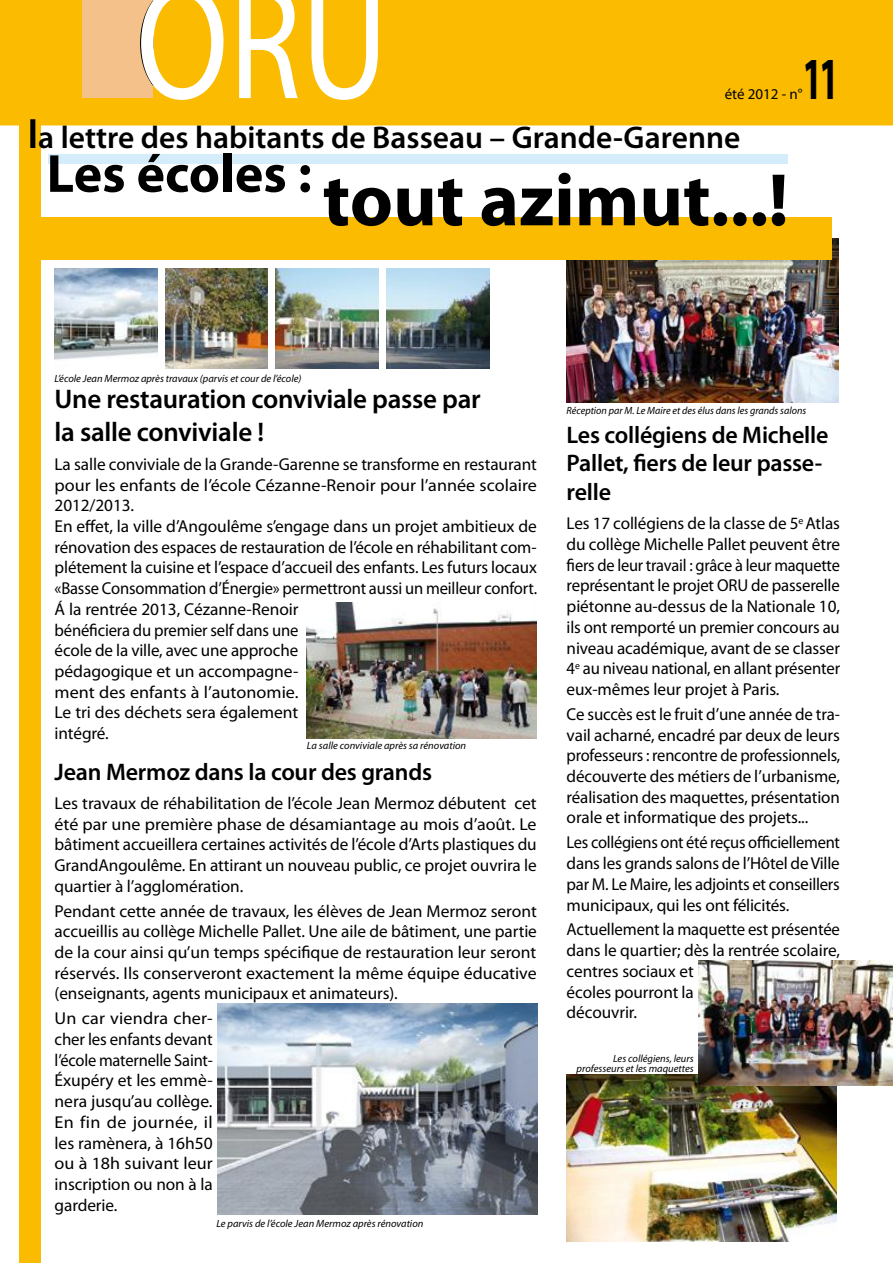
<style>
.page{position:relative;width:893px;height:1263px;background:#fff}
.page>*{position:absolute;margin:0;border:0;box-sizing:border-box;transform-origin:0 0}
.t1{font:900 165px "Myriad Pro";color:#fff;scale:.81 1}
.t2{font:700 75px "Myriad Pro";color:#000}
.t3{font:700 60px "Myriad Pro";color:#000;scale:.6 1}
.t4{font:700 54px "Myriad Pro";color:#000}
.t5{font:600 31.5px "Myriad Pro";color:#000}
.t6{font:600 27px/32.4px "Myriad Pro";letter-spacing:-.01em;color:#000}
.t7{font:600 24px/28.8px "Myriad Pro";letter-spacing:-.01em;color:#000}
.t8{font:17.25px/20.7px "Myriad Pro";letter-spacing:-.005em;color:#000;text-align:justify}
.t9{font:17.25px/20.7px "Myriad Pro";letter-spacing:-.005em;color:#000;text-align:justify;scale:1.05 1}
.t10{font:17.25px/20.7px "Myriad Pro";letter-spacing:-.005em;color:#000;text-align:justify;scale:.96 1}
.t11{font:15px "Myriad Pro";color:#000}
.t12{font:italic 10.5px/10.5px "Myriad Pro";color:#000;text-align:right}
.s1{font-size:40.5px}
</style>
<div class="page">
<img style="left:567px;top:238px;width:272px;height:165px">
<div style="left:19px;top:0;width:21px;height:1263px;background:#fabb00"></div>
<div style="left:0;top:0;width:893px;height:125px;background:#fabb00"></div>
<div style="left:40px;top:217px;width:792px;height:43px;background:#fabb00"></div>
<div style="left:48px;top:154px;width:740px;height:10px;background:#d5edfa"></div>
<img style="left:567px;top:1075px;width:270px;height:166px">
<img style="left:307px;top:603px;width:230px;height:136px">
<img style="left:55px;top:269px;width:102px;height:91px">
<img style="left:165px;top:269px;width:103px;height:100px">
<img style="left:276px;top:269px;width:102px;height:100px">
<img style="left:386px;top:269px;width:103px;height:100px">
<img style="left:217px;top:1004px;width:320px;height:211px">
<img style="left:698px;top:960px;width:195px;height:125px">
<h1 class="t1" style="left:136px;top:-59px;width:312px">ORU</h1>
<h3 class="t3" style="left:803px;top:40px;width:62px">11</h3>
<p class="t11" style="left:725px;top:85px;width:79px">été 2012 - n°</p>
<h3 class="t5" style="left:28px;top:117px;width:714px"><span class="s1">l</span>a lettre des habitants de Basseau – Grande-Garenne</h3>
<h3 class="t4" style="left:47px;top:138px;width:267px">Les écoles :</h3>
<h2 class="t2" style="left:323px;top:151px;width:467px">tout azimut...!</h2>
<p class="t12" style="left:55px;top:373px;width:248px">L’école Jean Mermoz après travaux (parvis et cour de l’école)</p>
<h3 class="t6" style="left:55px;top:382px;width:428px">Une restauration conviviale passe par la salle conviviale !</h3>
<p class="t8" style="left:55px;top:453px;width:484px;text-align:left">La salle conviviale de la Grande-Garenne se transforme en restaurant pour les enfants de l’école Cézanne-Renoir pour l’année scolaire 2012/2013.<br>En effet, la ville d’Angoulême s’engage dans un projet ambitieux de rénovation des espaces de restauration de l’école en réhabilitant com&shy;plétement la cuisine et l’espace d’accueil des enfants. Les futurs locaux «Basse Consommation d’Énergie» permettront aussi un meilleur confort.<br>Á la rentrée 2013, Cézanne-Renoir<br>bénéficiera du premier self dans une<br>école de la ville, avec une approche<br>pédagogique et un accompagne-<br>ment des enfants à l’autonomie.<br>Le tri des déchets sera également<br>intégré.</p>
<h3 class="t7" style="left:55px;top:756px;width:379px">Jean Mermoz dans la cour des grands</h3>
<p class="t8" style="left:55px;top:792px;width:484px">Les travaux de réhabilitation de l’école Jean Mermoz débutent cet été par une première phase de désamiantage au mois d’août. Le bâtiment accueillera certaines activités de l’école d’Arts plastiques du GrandAngoulême. En attirant un nouveau public, ce projet ouvrira le quartier à l’agglomération.</p>
<p class="t8" style="left:55px;top:900px;width:484px">Pendant cette année de travaux, les élèves de Jean Mermoz seront accueillis au collège Michelle Pallet. Une aile de bâtiment, une partie de la cour ainsi qu’un temps spécifique de restauration leur seront réservés. Ils conserveront exactement la même équipe éducative (enseignants, agents municipaux et animateurs).</p>
<p class="t9" style="left:55px;top:1008px;width:152px">Un car viendra cher&shy;cher les enfants devant l’école maternelle Saint-Éxupéry et les emmè&shy;nera jusqu’au collège.<br>En fin de journée, il les ramènera, à 16h50 ou à 18h suivant leur inscription ou non à la garderie.</p>
<p class="t12" style="left:307px;top:740px;width:161px">La salle conviviale après sa rénovation</p>
<p class="t12" style="left:217px;top:1218px;width:208px">Le parvis de l’école Jean Mermoz après rénovation</p>
<p class="t12" style="left:567px;top:405px;width:241px">Réception par M. Le Maire et des élus dans les grands salons</p>
<h3 class="t7" style="left:567px;top:419px;width:263px">Les collégiens de Michelle<br>Pallet, fiers de leur passe&shy;relle</h3>
<p class="t8" style="left:567px;top:513px;width:275px">Les 17 collégiens de la classe de 5<sup>e</sup> Atlas du collège Michelle Pallet peuvent être fiers de leur travail : grâce à leur maquette représentant le projet ORU de passerelle piétonne au-dessus de la Nationale 10, ils ont remporté un premier concours au niveau académique, avant de se classer 4<sup>e</sup> au niveau national, en allant présenter eux-mêmes leur projet à Paris.</p>
<p class="t8" style="left:567px;top:703px;width:275px">Ce succès est le fruit d’une année de tra&shy;vail acharné, encadré par deux de leurs professeurs : rencontre de professionnels, découverte des métiers de l’urbanisme, réalisation des maquettes, présentation orale et informatique des projets...</p>
<p class="t10" style="left:567px;top:832px;width:286px">Les collégiens ont été reçus officiellement dans les grands salons de l’Hôtel de Ville par M. Le Maire, les adjoints et conseillers municipaux, qui les ont félicités.</p>
<p class="t8" style="left:567px;top:919px;width:275px;text-align:left">Actuellement la maquette est présentée dans le quartier; dès la rentrée scolaire, centres sociaux et<br>écoles pourront la<br>découvrir.</p>
<p class="t12" style="left:577px;top:1053px;width:119px">Les collégiens, leurs professeurs et les maquettes</p>
</div>
